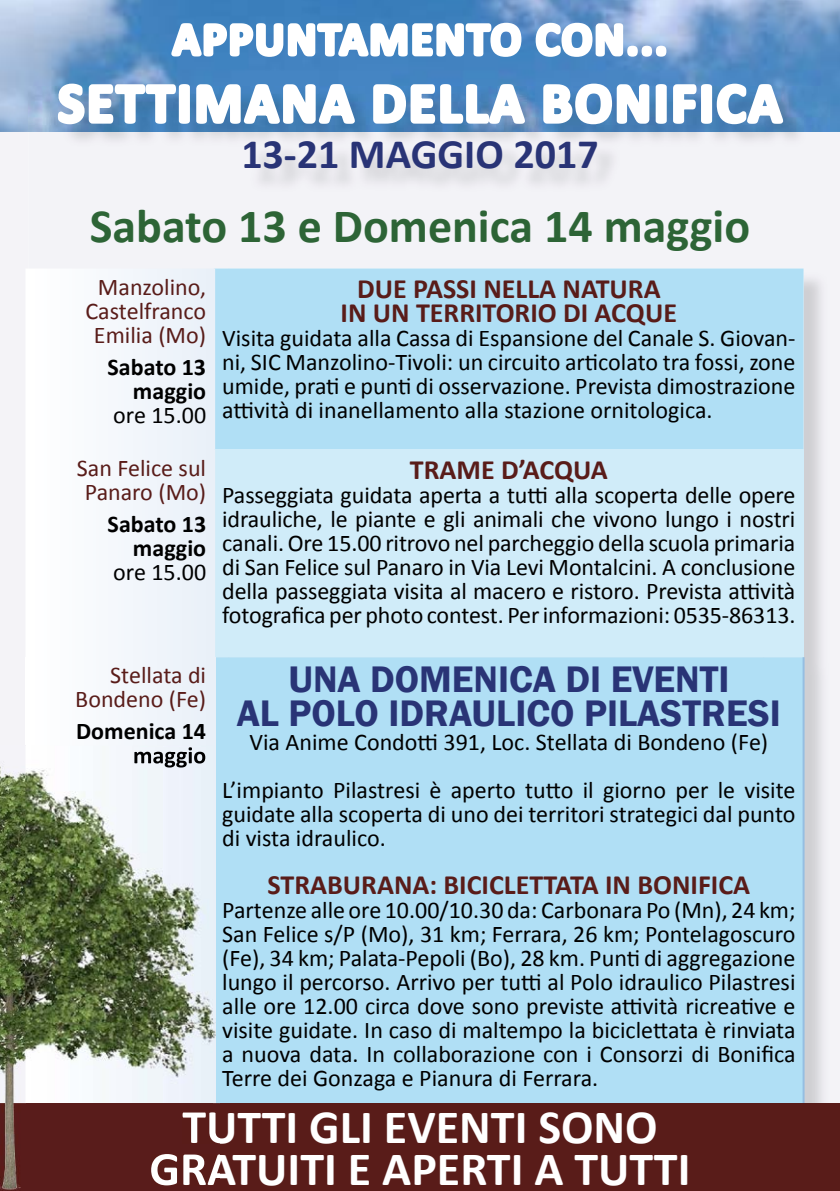
<style>
.page{position:relative;width:840px;height:1191px;background:#fff}
.page>*{position:absolute;margin:0;border:0;box-sizing:border-box;transform-origin:0 0}
.t1{font:700 56px "Calibri";letter-spacing:.05em;color:#fff}
.t2{font:700 48px/42px "Calibri";color:#fff;text-align:center}
.t3{font:700 48px "Calibri";color:#2d6436}
.t4{font:700 46px "Calibri";letter-spacing:.05em;color:#fff}
.t5{font:700 42px "Calibri";color:#293476}
.t6{font:600 38px/34px "Franklin Gothic";color:#293476;text-align:center}
.t7{font:700 28px/24px "Calibri";color:#591c19;text-align:center}
.t8{font:24px/24px "Calibri";color:#000;text-align:justify}
.t9{font:24px/24px "Calibri";color:#591c19;text-align:center}
.t10{font:700 24px/24px "Calibri";color:#000;text-align:right}
</style>
<div class="page">
<div style="left:0;top:132px;width:839px;height:971px;background:#f4f3f7"></div>
<img style="left:0;top:0;width:839px;height:132px">
<div style="left:28px;top:132px;width:200px;height:136px;background:#f3f3f7"></div>
<img style="left:228px;top:132px;width:601px;height:138px">
<img style="left:803px;top:270px;width:26px;height:833px">
<img style="left:28px;top:87px;width:801px;height:45px">
<svg style="left:25px;top:268px;width:188px;height:389px"></svg>
<div style="left:215px;top:268px;width:588px;height:835px;background:#b0dff5"></div>
<div style="left:214px;top:449px;width:589px;height:208px;background:#d0ecf9"></div>
<div style="left:25px;top:657px;width:188px;height:89px;background:#f4f8fc"></div>
<hr style="left:213px;top:449px;width:2px;height:208px;background:#fff">
<hr style="left:213px;top:657px;width:2px;height:89px;background:#e9f0f8">
<hr style="left:802px;top:657px;width:2px;height:461px;background:#fff">
<hr style="left:213px;top:268px;width:2px;height:181px;background:#fff">
<svg style="left:55px;top:0;width:731px;height:131px"></svg>
<div style="left:0;top:1103px;width:839px;height:88px;background:#591c19"></div>
<img style="left:0;top:746px;width:220px;height:444px">
<img style="left:134px;top:747px;width:71px;height:20px">
<img style="left:182px;top:1112px;width:38px;height:31px">
<img style="left:151px;top:1154px;width:69px;height:31px">
<h3 class="t4" style="left:173px;top:10px;width:495px">APPUNTAMENTO CON...</h3>
<h1 class="t1" style="left:58px;top:67px;width:724px">SETTIMANA DELLA BONIFICA</h1>
<h3 class="t5" style="left:241px;top:127px;width:358px">13-21 MAGGIO 2017</h3>
<h2 class="t3" style="left:90px;top:195px;width:661px">Sabato 13 e Domenica 14 maggio</h2>
<p class="t9" style="left:85px;top:275px;width:122px">Manzolino,<br>Castelfranco<br>Emilia (Mo)</p>
<p class="t10" style="left:107px;top:354px;width:100px">Sabato 13 maggio</p>
<p class="t8" style="left:113px;top:403px;width:94px">ore 15.00</p>
<p class="t9" style="left:77px;top:456px;width:131px">San Felice sul<br>Panaro (Mo)</p>
<p class="t10" style="left:108px;top:511px;width:100px">Sabato 13 maggio</p>
<p class="t8" style="left:113px;top:560px;width:94px">ore 15.00</p>
<p class="t9" style="left:75px;top:663px;width:132px;text-align:right">Stellata di<br>Bondeno (Fe)</p>
<p class="t10" style="left:76px;top:719px;width:131px">Domenica 14</p>
<p class="t7" style="left:340px;top:276px;width:338px">DUE PASSI NELLA NATURA<br>IN UN TERRITORIO DI ACQUE</p>
<p class="t8" style="left:222px;top:326px;width:574px">Visita guidata alla Cassa di Espansione del Canale S. Giovan&shy;ni, SIC Manzolino-Tivoli: un circuito articolato tra fossi, zone umide, prati e punti di osservazione. Prevista dimostrazione attività di inanellamento alla stazione ornitologica.</p>
<p class="t7" style="left:409px;top:457px;width:199px">TRAME D’ACQUA</p>
<p class="t8" style="left:222px;top:483px;width:574px">Passeggiata guidata aperta a tutti alla scoperta delle opere idrauliche, le piante e gli animali che vivono lungo i nostri canali. Ore 15.00 ritrovo nel parcheggio della scuola primaria di San Felice sul Panaro in Via Levi Montalcini. A conclusione della passeggiata visita al macero e ristoro. Prevista attività fotografica per photo contest. Per informazioni: 0535-86313.</p>
<h3 class="t6" style="left:236px;top:662px;width:545px">UNA DOMENICA DI EVENTI<br>AL POLO IDRAULICO PILASTRESI</h3>
<p class="t8" style="left:222px;top:718px;width:574px;line-height:48px;text-align:center">Via Anime Condotti 391, Loc. Stellata di Bondeno (Fe)<br>L’impianto Pilastresi è aperto tutto il giorno per le visite</p>
<p class="t8" style="left:222px;top:802px;width:574px">guidate alla scoperta di uno dei territori strategici dal punto di vista idraulico.</p>
<p class="t7" style="left:267px;top:872px;width:484px">STRABURANA: BICICLETTATA IN BONIFICA</p>
<p class="t8" style="left:222px;top:898px;width:574px">Partenze alle ore 10.00/10.30 da: Carbonara Po (Mn), 24 km; San Felice s/P (Mo), 31 km; Ferrara, 26 km; Pontelagoscuro (Fe), 34 km; Palata-Pepoli (Bo), 28 km. Punti di aggregazione lungo il percorso. Arrivo per tutti al Polo idraulico Pilastresi alle ore 12.00 circa dove sono previste attività ricreative e visite guidate. In caso di maltempo la biciclettata è rinviata a nuova data. In collaborazione con i Consorzi di Bonifica Terre dei Gonzaga e Pianura di Ferrara.</p>
<h2 class="t2" style="left:149px;top:1105px;width:542px">TUTTI GLI EVENTI SONO<br>GRATUITI E APERTI A TUTTI</h2>
</div>
